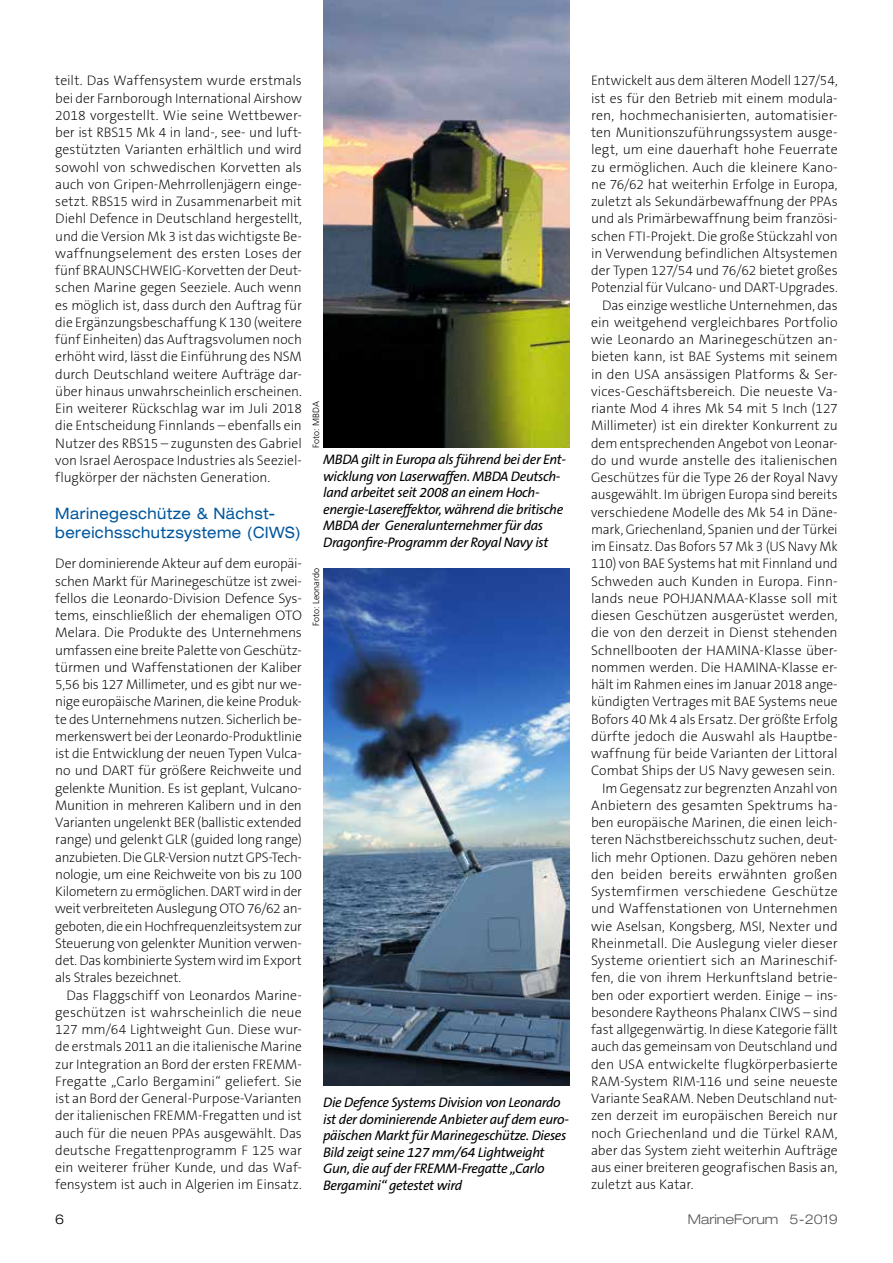
<style>
.page{position:relative;width:893px;height:1263px;background:#fff}
.page>*{position:absolute;margin:0;border:0;box-sizing:border-box;transform-origin:0 0}
.t1{font:expanded 15.75px/19.5px "Helvetica Neue";letter-spacing:.035em;color:#00569d;scale:.9 1}
.t2{font:200 13.8px/17.2px "The Sans B W2";color:#000;text-align:justify}
.t3{font:200 13.8px/17.2px "The Sans B2";letter-spacing:-.015em;color:#000;text-align:justify}
.t4{font:italic 13.8px/16.5px "The Sans B5 Plain";letter-spacing:-.025em;color:#000}
.t5{font:300 expanded 13.5px "Helvetica Neue";color:#575756}
.t6{font:300 expanded 13.5px "Helvetica Neue";color:#000}
.t7{font:300 9px "Frutiger";color:#000}
.s1{font-family:"Helvetica Neue Light Ext SC800";font-weight:400;font-stretch:normal}
</style>
<div class="page">
<img style="left:323px;top:0;width:247px;height:448px">
<img style="left:323px;top:568px;width:247px;height:518px">
<p class="t2" style="left:591px;top:72px;width:248px">Entwickelt aus dem älteren Modell 127/54,</p>
<p class="t2" style="left:591px;top:89px;width:248px">ist es für den Betrieb mit einem modula-</p>
<p class="t2" style="left:591px;top:107px;width:248px">ren, hochmechanisierten, automatisier-</p>
<p class="t2" style="left:591px;top:124px;width:248px">ten Munitionszuführungssystem ausge-</p>
<p class="t2" style="left:591px;top:141px;width:248px">legt, um eine dauerhaft hohe Feuerrate</p>
<p class="t2" style="left:591px;top:158px;width:248px">zu ermöglichen. Auch die kleinere Kano-</p>
<p class="t2" style="left:591px;top:176px;width:248px">ne 76/62 hat weiterhin Erfolge in Europa,</p>
<p class="t2" style="left:591px;top:193px;width:248px">zuletzt als Sekundärbewaffnung der PPAs</p>
<p class="t2" style="left:591px;top:210px;width:248px">und als Primärbewaffnung beim französi-</p>
<p class="t2" style="left:591px;top:227px;width:248px">schen FTI-Projekt. Die große Stückzahl von</p>
<p class="t2" style="left:591px;top:245px;width:248px">in Verwendung befindlichen Altsystemen</p>
<p class="t2" style="left:591px;top:262px;width:248px">der Typen 127/54 und 76/62 bietet großes</p>
<p class="t2" style="left:591px;top:279px;width:248px">Potenzial für Vulcano- und DART-Upgrades.</p>
<p class="t2" style="left:602px;top:296px;width:237px">Das einzige westliche Unternehmen, das</p>
<p class="t2" style="left:591px;top:314px;width:248px">ein weitgehend vergleichbares Portfolio</p>
<p class="t2" style="left:591px;top:331px;width:248px">wie Leonardo an Marinegeschützen an-</p>
<p class="t2" style="left:591px;top:348px;width:248px">bieten kann, ist BAE Systems mit seinem</p>
<p class="t2" style="left:591px;top:365px;width:248px">in den USA ansässigen Platforms &amp; Ser-</p>
<p class="t2" style="left:591px;top:383px;width:248px">vices-Geschäftsbereich. Die neueste Va-</p>
<p class="t2" style="left:591px;top:400px;width:248px">riante Mod 4 ihres Mk 54 mit 5 Inch (127</p>
<p class="t2" style="left:591px;top:417px;width:248px">Millimeter) ist ein direkter Konkurrent zu</p>
<p class="t2" style="left:591px;top:434px;width:248px">dem entsprechenden Angebot von Leonar-</p>
<p class="t2" style="left:591px;top:452px;width:248px">do und wurde anstelle des italienischen</p>
<p class="t2" style="left:591px;top:469px;width:248px">Geschützes für die Type 26 der Royal Navy</p>
<p class="t2" style="left:591px;top:486px;width:248px">ausgewählt. Im übrigen Europa sind bereits</p>
<p class="t2" style="left:591px;top:503px;width:248px">verschiedene Modelle des Mk 54 in Däne-</p>
<p class="t2" style="left:591px;top:521px;width:248px">mark, Griechenland, Spanien und der Türkei</p>
<p class="t2" style="left:591px;top:538px;width:248px">im Einsatz. Das Bofors 57 Mk 3 (US Navy Mk</p>
<p class="t2" style="left:591px;top:555px;width:248px">110) von BAE Systems hat mit Finnland und</p>
<p class="t2" style="left:591px;top:572px;width:248px">Schweden auch Kunden in Europa. Finn-</p>
<p class="t2" style="left:591px;top:590px;width:248px">lands neue POHJANMAA-Klasse soll mit</p>
<p class="t2" style="left:591px;top:607px;width:248px">diesen Geschützen ausgerüstet werden,</p>
<p class="t2" style="left:591px;top:624px;width:248px">die von den derzeit in Dienst stehenden</p>
<p class="t2" style="left:591px;top:641px;width:248px">Schnellbooten der HAMINA-Klasse über-</p>
<p class="t2" style="left:591px;top:659px;width:248px">nommen werden. Die HAMINA-Klasse er-</p>
<p class="t2" style="left:591px;top:676px;width:248px">hält im Rahmen eines im Januar 2018 ange-</p>
<p class="t2" style="left:591px;top:693px;width:248px">kündigten Vertrages mit BAE Systems neue</p>
<p class="t2" style="left:591px;top:710px;width:248px">Bofors 40 Mk 4 als Ersatz. Der größte Erfolg</p>
<p class="t2" style="left:591px;top:728px;width:248px">dürfte jedoch die Auswahl als Hauptbe-</p>
<p class="t2" style="left:591px;top:745px;width:248px">waffnung für beide Varianten der Littoral</p>
<p class="t2" style="left:591px;top:762px;width:245px">Combat Ships der US Navy gewesen sein.</p>
<p class="t2" style="left:602px;top:779px;width:237px">Im Gegensatz zur begrenzten Anzahl von</p>
<p class="t2" style="left:591px;top:797px;width:248px">Anbietern des gesamten Spektrums ha-</p>
<p class="t2" style="left:591px;top:814px;width:248px">ben europäische Marinen, die einen leich-</p>
<p class="t2" style="left:591px;top:831px;width:248px">teren Nächstbereichsschutz suchen, deut-</p>
<p class="t2" style="left:591px;top:848px;width:248px">lich mehr Optionen. Dazu gehören neben</p>
<p class="t2" style="left:591px;top:866px;width:248px">den beiden bereits erwähnten großen</p>
<p class="t2" style="left:591px;top:883px;width:248px">Systemfirmen verschiedene Geschütze</p>
<p class="t2" style="left:591px;top:900px;width:248px">und Waffenstationen von Unternehmen</p>
<p class="t2" style="left:591px;top:917px;width:248px">wie Aselsan, Kongsberg, MSI, Nexter und</p>
<p class="t2" style="left:591px;top:935px;width:248px">Rheinmetall. Die Auslegung vieler dieser</p>
<p class="t2" style="left:591px;top:952px;width:248px">Systeme orientiert sich an Marineschif-</p>
<p class="t2" style="left:591px;top:969px;width:248px">fen, die von ihrem Herkunftsland betrie-</p>
<p class="t2" style="left:591px;top:986px;width:248px">ben oder exportiert werden. Einige – ins-</p>
<p class="t2" style="left:591px;top:1004px;width:248px">besondere Raytheons Phalanx CIWS – sind</p>
<p class="t2" style="left:591px;top:1021px;width:248px">fast allgegenwärtig. In diese Kategorie fällt</p>
<p class="t2" style="left:591px;top:1038px;width:248px">auch das gemeinsam von Deutschland und</p>
<p class="t2" style="left:591px;top:1055px;width:248px">den USA entwickelte flugkörperbasierte</p>
<p class="t2" style="left:591px;top:1073px;width:248px">RAM-System RIM-116 und seine neueste</p>
<p class="t2" style="left:591px;top:1090px;width:248px">Variante SeaRAM. Neben Deutschland nut-</p>
<p class="t2" style="left:591px;top:1107px;width:248px">zen derzeit im europäischen Bereich nur</p>
<p class="t2" style="left:591px;top:1124px;width:248px">noch Griechenland und die Türkel RAM,</p>
<p class="t2" style="left:591px;top:1142px;width:248px">aber das System zieht weiterhin Aufträge</p>
<p class="t2" style="left:591px;top:1159px;width:248px">aus einer breiteren geografischen Basis an,</p>
<p class="t2" style="left:591px;top:1176px;width:104px">zuletzt aus Katar.</p>
<p class="t2" style="left:55px;top:72px;width:248px">teilt. Das Waffensystem wurde erstmals bei der Farnborough International Airshow 2018 vorgestellt. Wie seine Wettbewer&shy;ber ist RBS15 Mk 4 in land-, see- und luft&shy;gestützten Varianten erhältlich und wird sowohl von schwedischen Korvetten als auch von Gripen-Mehrrollenjägern einge&shy;setzt. RBS15 wird in Zusammenarbeit mit Diehl Defence in Deutschland hergestellt, und die Version Mk 3 ist das wichtigste Be&shy;waffnungselement des ersten Loses der fünf BRAUNSCHWEIG-Korvetten der Deut&shy;schen Marine gegen Seeziele. Auch wenn es möglich ist, dass durch den Auftrag für die Ergänzungsbeschaffung K 130 (weitere fünf Einheiten) das Auftragsvolumen noch erhöht wird, lässt die Einführung des NSM durch Deutschland weitere Aufträge dar&shy;über hinaus unwahrscheinlich erscheinen.<br>Ein weiterer Rückschlag war im Juli 2018 die Entscheidung Finnlands – ebenfalls ein Nutzer des RBS15 – zugunsten des Gabriel von Israel Aerospace Industries als Seeziel&shy;flugkörper der nächsten Generation.</p>
<p class="t1" style="left:55px;top:503px;width:275px">Marinegeschütze &amp; Nächst&shy;bereichsschutzsysteme (CIWS)</p>
<p class="t3" style="left:55px;top:556px;width:248px">Der dominierende Akteur auf dem europäi&shy;schen Markt für Marinegeschütze ist zwei&shy;fellos die Leonardo-Division Defence Sys&shy;tems, einschließlich der ehemaligen OTO Melara. Die Produkte des Unternehmens umfassen eine breite Palette von Geschütz&shy;türmen und Waffenstationen der Kaliber 5,56 bis 127 Millimeter, und es gibt nur we&shy;nige europäische Marinen, die keine Produk&shy;te des Unternehmens nutzen. Sicherlich be&shy;merkenswert bei der Leonardo-Produktlinie ist die Entwicklung der neuen Typen Vulca&shy;no und DART für größere Reichweite und gelenkte Munition. Es ist geplant, Vulcano-Munition in mehreren Kalibern und in den Varianten ungelenkt BER (ballistic extended range) und gelenkt GLR (guided long range) anzubieten. Die GLR-Version nutzt GPS-Tech&shy;nologie, um eine Reichweite von bis zu 100<br>Kilometern zu ermöglichen. DART wird in der weit verbreiteten Auslegung OTO 76/62 an&shy;geboten, die ein Hochfrequenzleitsystem zur Steuerung von gelenkter Munition verwen&shy;det. Das kombinierte System wird im Export als Strales bezeichnet.</p>
<p class="t2" style="left:55px;top:986px;width:248px;text-indent:11px">Das Flaggschiff von Leonardos Marine&shy;geschützen ist wahrscheinlich die neue 127 mm/64 Lightweight Gun. Diese wur&shy;de erstmals 2011 an die italienische Marine zur Integration an Bord der ersten FREMM-Fregatte „Carlo Bergamini“ geliefert. Sie ist an Bord der General-Purpose-Varianten der italienischen FREMM-Fregatten und ist auch für die neuen PPAs ausgewählt. Das deutsche Fregattenprogramm F 125 war ein weiterer früher Kunde, und das Waf&shy;fensystem ist auch in Algerien im Einsatz.</p>
<p class="t6" style="left:55px;top:1211px;width:11px">6</p>
<p class="t5" style="left:688px;top:1211px;width:151px">MarineForum <span class="s1">5-2019</span></p>
<p class="t7" style="left:311px;top:448px;width:48px;rotate:-90deg">Foto: MBDA</p>
<p class="t4" style="left:323px;top:452px;width:244px">MBDA gilt in Europa als führend bei der Ent&shy;wicklung von Laserwaffen. MBDA Deutsch&shy;land arbeitet seit 2008 an einem Hoch&shy;energie-Lasereffektor, während die britische MBDA der Generalunternehmer für das Dragonfire-Programm der Royal Navy ist</p>
<p class="t7" style="left:311px;top:626px;width:59px;rotate:-90deg">Foto: Leonardo</p>
<p class="t4" style="left:323px;top:1095px;width:247px">Die Defence Systems Division von Leonardo ist der dominierende Anbieter auf dem euro&shy;päischen Markt für Marinegeschütze. Dieses Bild zeigt seine 127 mm/64 Lightweight Gun, die auf der FREMM-Fregatte „Carlo Bergamini“ getestet wird</p>
</div>
